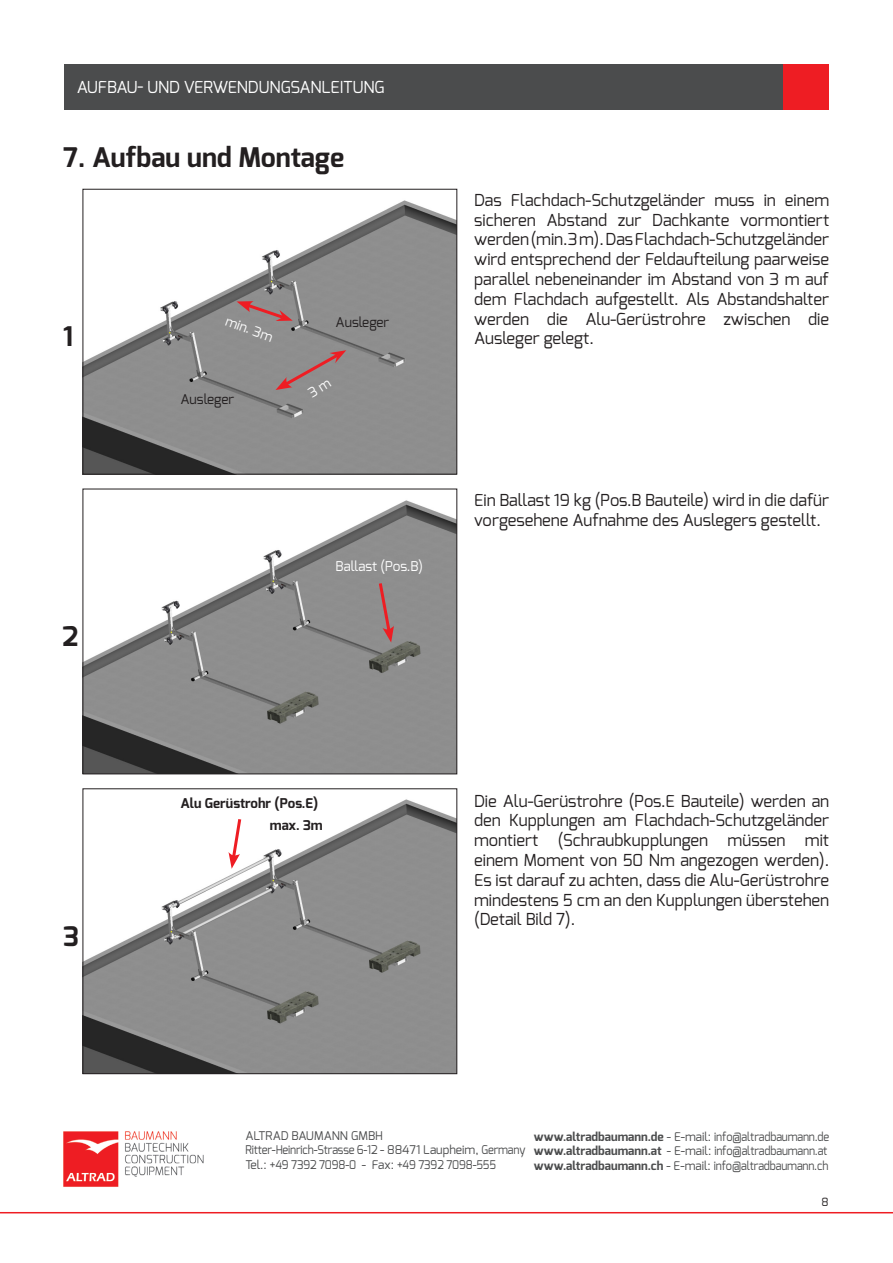
<style>
.page{position:relative;width:893px;height:1263px;background:#fff}
.page>*{position:absolute;margin:0;border:0;box-sizing:border-box;transform-origin:0 0}
.t1{font:700 27px "Exo";color:#231f20}
.t2{font:16.5px/19.8px "Exo";color:#231f20;text-align:justify}
.t3{font:16.5px "Exo";letter-spacing:-.01em;color:#fff}
.t4{font:700 13.5px/22px "Exo";color:#231f20}
.t5{font:13.5px "Exo";letter-spacing:-.005em;color:#fff}
.t6{font:13.5px "Exo";color:#231f20}
.t7{font:12px/14.4px "Exo";letter-spacing:-.015em;color:#4b4c4d}
.t8{font:11.25px "Exo";color:#231f20}
.s1{font-weight:700}
</style>
<div class="page">
<hr style="left:0;top:1212px;width:893px;height:1px;background:#ee1d23">
<img style="left:63px;top:1131px;width:140px;height:56px">
<div style="left:64px;top:64px;width:718px;height:45px;background:#4b4c4d"></div>
<div style="left:784px;top:64px;width:45px;height:45px;background:#ee1d23"></div>
<img style="left:85px;top:200px;width:370px;height:272px">
<div style="left:83px;top:189px;width:374px;height:285px;border:1px solid #231f20"></div>
<img style="left:85px;top:500px;width:370px;height:272px">
<div style="left:83px;top:489px;width:374px;height:285px;border:1px solid #231f20"></div>
<img style="left:85px;top:799px;width:370px;height:273px">
<div style="left:83px;top:789px;width:374px;height:285px;border:1px solid #231f20"></div>
<svg style="left:237px;top:301px;width:56px;height:20px"></svg>
<svg style="left:377px;top:580px;width:17px;height:62px"></svg>
<svg style="left:228px;top:816px;width:15px;height:53px"></svg>
<svg style="left:275px;top:350px;width:71px;height:48px;background:#968384"></svg>
<p class="t3" style="left:77px;top:76px;width:309px">AUFBAU- UND VERWENDUNGSANLEITUNG</p>
<h1 class="t1" style="left:63px;top:140px;width:282px">7. Aufbau und Montage</h1>
<h1 class="t1" style="left:63px;top:319px;width:12px">1</h1>
<h1 class="t1" style="left:62px;top:619px;width:17px">2</h1>
<p class="t5" style="left:229px;top:312px;width:51px;rotate:20deg">min. 3m</p>
<p class="t6" style="left:181px;top:390px;width:55px">Ausleger</p>
<p class="t6" style="left:336px;top:314px;width:55px">Ausleger</p>
<p class="t5" style="left:336px;top:558px;width:89px">Ballast (Pos.B)</p>
<p class="t2" style="left:474px;top:190px;width:357px">Das Flachdach-Schutzgeländer muss in einem sicheren Abstand zur Dachkante vormontiert werden (min.3 m). Das Flachdach-Schutzgeländer wird entsprechend der Feldaufteilung paarweise parallel nebeneinander im Abstand von 3 m auf dem Flachdach aufgestellt. Als Abstandshalter werden die Alu-Gerüstrohre zwischen die Ausleger gelegt.</p>
<p class="t2" style="left:474px;top:490px;width:357px">Ein Ballast 19 kg (Pos.B Bauteile) wird in die dafür vorgesehene Aufnahme des Auslegers gestellt.</p>
<h1 class="t1" style="left:63px;top:919px;width:17px">3</h1>
<p class="t4" style="left:270px;top:792px;width:54px;text-indent:-89px">Alu Gerüstrohr (Pos.E) max. 3m</p>
<p class="t2" style="left:474px;top:791px;width:357px">Die Alu-Gerüstrohre (Pos.E Bauteile) werden an den Kupplungen am Flachdach-Schutzgeländer montiert (Schraubkupplungen müssen mit einem Moment von 50 Nm angezogen werden).<br>Es ist darauf zu achten, dass die Alu-Gerüstrohre mindestens 5 cm an den Kupplungen überstehen (Detail Bild 7).</p>
<p class="t7" style="left:245px;top:1128px;width:282px">ALTRAD BAUMANN GMBH<br>Ritter-Heinrich-Strasse 6-12 - 88471 Laupheim, Germany<br>Tel.: +49 7392 7098-0 - Fax: +49 7392 7098-555</p>
<p class="t7" style="left:534px;top:1129px;width:297px"><span class="s1">www.altradbaumann.de</span> - E-mail: info@altradbaumann.de <span class="s1">www.altradbaumann.at</span> - E-mail: info@altradbaumann.at <span class="s1">www.altradbaumann.ch</span> - E-mail: info@altradbaumann.ch</p>
<p class="t8" style="left:821px;top:1195px;width:9px">8</p>
</div>
